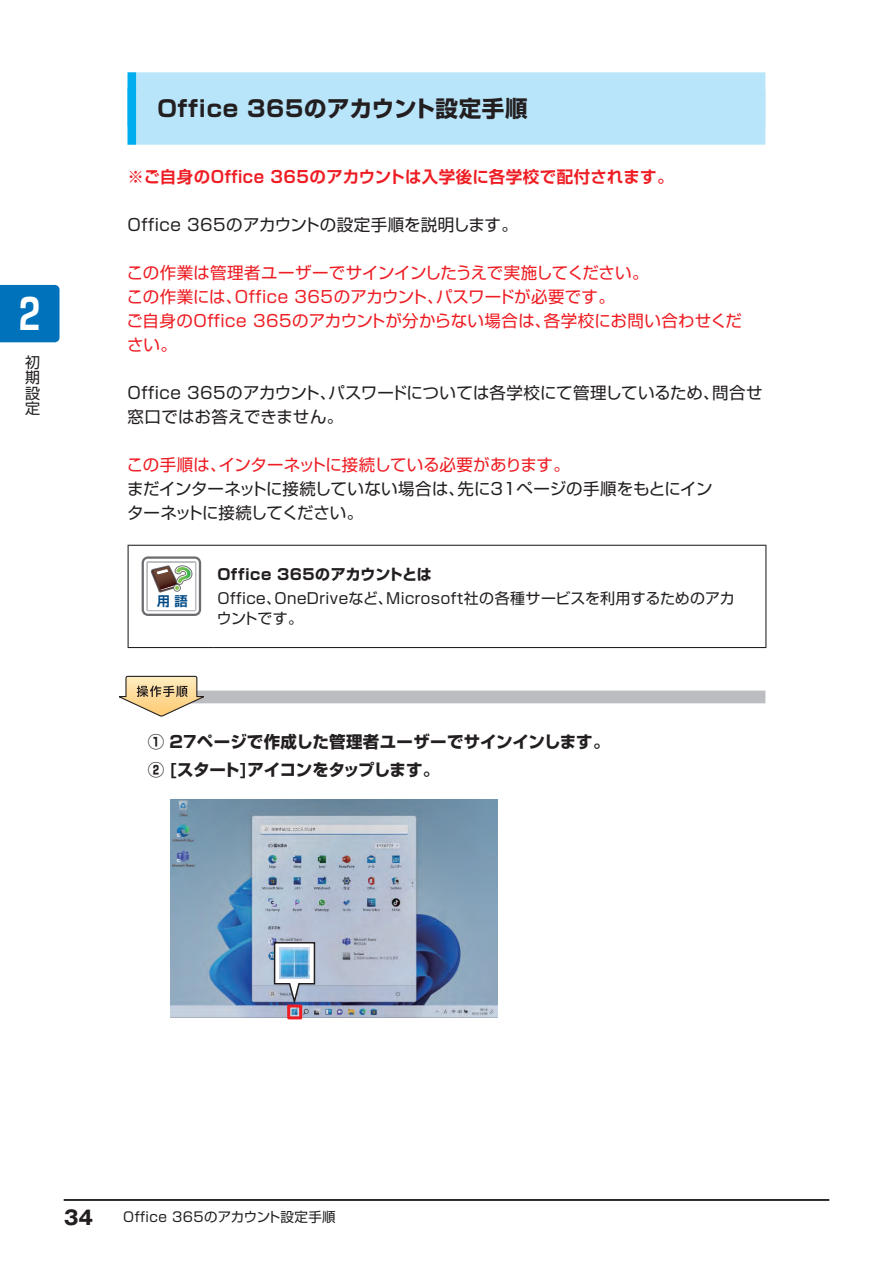
<style>
.page{position:relative;width:893px;height:1263px;background:#fff}
.page>*{position:absolute;margin:0;border:0;box-sizing:border-box;transform-origin:0 0}
.t1{font:700 42px "Shin Go Pro De";color:#fff}
.t2{font:700 22.5px "Shin Go Pro";letter-spacing:.03em;color:#231f20}
.t3{font:700 19.5px "Gothic MB101 Pro";color:#231f20}
.t4{font:16.5px/24px "Shin Go Pro";letter-spacing:.01em;color:#ee1d23}
.t5{font:16.5px/24px "Shin Go Pro";color:#231f20}
.t6{font:700 16.5px/28.2px "Shin Go Pro";letter-spacing:-.01em;color:#231f20}
.t7{font:700 16.5px "Shin Go Pro De";letter-spacing:.03em;color:#ee1d23}
.t8{font:16.5px "Shin Go Pro";letter-spacing:-.015em;color:#ee1d23}
.t9{font:16.5px "Shin Go Pro";letter-spacing:.03em;color:#231f20}
.t10{font:15px/15.5px "Shin Go Pro";letter-spacing:.03em;color:#231f20;text-align:justify}
.t11{font:700 15px "Shin Go Pro";letter-spacing:.03em;color:#231f20}
.t12{font:13.5px "Shin Go Pro";letter-spacing:.03em;color:#231f20}
.t13{font:700 13.2px "Shin Go Pro De";color:#004b87}
</style>
<div class="page">
<div style="left:0;top:285px;width:60px;height:57px;background:#0072bc"></div>
<hr style="left:64px;top:1199px;width:765px;height:2px;background:#231f20">
<div style="left:128px;top:72px;width:637px;height:54px;background:#b9e5fa"></div>
<div style="left:128px;top:72px;width:8px;height:54px;background:#00aeef"></div>
<div style="left:128px;top:91px;width:637px;height:54px;background:#b9e5fa"></div>
<div style="left:128px;top:88px;width:8px;height:57px;background:#00aeef"></div>
<div style="left:170px;top:691px;width:595px;height:12px;background:#bcbdc0"></div>
<hr style="left:213px;top:545px;width:553px;height:1px;background:#231f20">
<hr style="left:765px;top:546px;width:1px;height:101px;background:#231f20">
<hr style="left:128px;top:545px;width:85px;height:1px;background:#231f20">
<hr style="left:128px;top:546px;width:1px;height:101px;background:#231f20">
<hr style="left:128px;top:647px;width:85px;height:1px;background:#231f20">
<hr style="left:213px;top:647px;width:553px;height:1px;background:#231f20">
<img style="left:170px;top:799px;width:328px;height:219px">
<div style="left:287px;top:1004px;width:15px;height:15px;border:3px solid #ee1d23"></div>
<svg style="left:273px;top:941px;width:43px;height:66px"></svg>
<img style="left:280px;top:948px;width:29px;height:31px">
<svg style="left:142px;top:556px;width:59px;height:60px"></svg>
<svg style="left:119px;top:675px;width:85px;height:42px"></svg>
<h1 class="t1" style="left:19px;top:279px;width:22px">2</h1>
<p class="t10" style="left:25px;top:352px;width:16px">初期設定</p>
<h2 class="t2" style="left:157px;top:90px;width:372px">Office 365のアカウント設定手順</h2>
<p class="t7" style="left:128px;top:163px;width:547px">※ご自身のOffice 365のアカウントは入学後に各学校で配付されます。</p>
<p class="t9" style="left:128px;top:211px;width:392px">Office 365のアカウントの設定手順を説明します。</p>
<p class="t4" style="left:127px;top:258px;width:617px">この作業は管理者ユーザーでサインインしたうえで実施してください。<br>この作業には、Office 365のアカウント、パスワードが必要です。<br>ご自身のOffice 365のアカウントが分からない場合は、各学校にお問い合わせください。</p>
<p class="t5" style="left:128px;top:378px;width:637px">Office 365のアカウント、パスワードについては各学校にて管理しているため、問合せ窓口ではお答えできません。</p>
<p class="t8" style="left:127px;top:451px;width:445px">この手順は、インターネットに接続している必要があります。</p>
<p class="t5" style="left:127px;top:474px;width:587px">まだインターネットに接続していない場合は、先に31ページの手順をもとにインターネットに接続してください。</p>
<p class="t13" style="left:157px;top:590px;width:32px">用 語</p>
<p class="t11" style="left:217px;top:562px;width:216px">Office 365のアカウントとは</p>
<p class="t10" style="left:217px;top:587px;width:519px;line-height:20.2px">Office、OneDriveなど、Microsoft社の各種サービスを利用するためのアカウントです。</p>
<p class="t6" style="left:148px;top:726px;width:463px">① 27ページで作成した管理者ユーザーでサインインします。<br>② [スタート]アイコンをタップします。</p>
<p class="t3" style="left:64px;top:1201px;width:31px">34</p>
<p class="t12" style="left:123px;top:1205px;width:214px">Office 365のアカウント設定手順</p>
</div>
